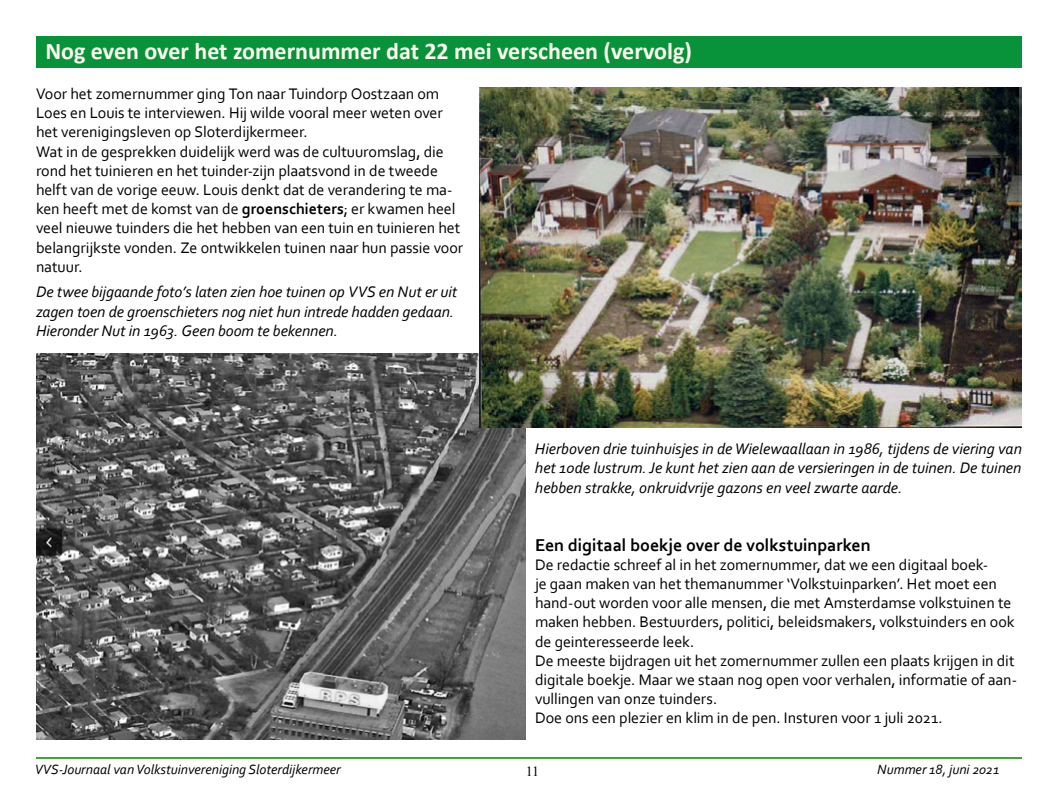
<style>
.page{position:relative;width:1058px;height:794px;background:#fff}
.page>*{position:absolute;margin:0;border:0;box-sizing:border-box;transform-origin:0 0}
.t1{font:700 24px "Calibri";color:#fffdf0}
.t2{font:700 18px "Corbel";letter-spacing:-.005em;color:#000}
.t3{font:16px/19.2px "Corbel";letter-spacing:-.005em;color:#000}
.t4{font:italic 16px/19.2px "Corbel";letter-spacing:-.005em;color:#000}
.t5{font:italic 14px "Corbel";color:#000}
.t6{font:14px "Times New Roman";color:#000}
.s1{font-weight:700}
</style>
<div class="page">
<div style="left:36px;top:36px;width:985px;height:31px;background:#089239"></div>
<hr style="left:36px;top:757px;width:985px;height:2px;background:#3fa535">
<img style="left:36px;top:354px;width:489px;height:385px">
<img style="left:480px;top:87px;width:541px;height:341px">
<h1 class="t1" style="left:45px;top:36px;width:648px">Nog even over het zomernummer dat 22 mei verscheen (vervolg)</h1>
<p class="t3" style="left:36px;top:84px;width:428px">Voor het zomernummer ging Ton naar Tuindorp Oostzaan om Loes en Louis te interviewen. Hij wilde vooral meer weten over het verenigingsleven op Sloterdijkermeer.<br>Wat in de gesprekken duidelijk werd was de cultuuromslag, die rond het tuinieren en het tuinder-zijn plaatsvond in de tweede helft van de vorige eeuw. Louis denkt dat de verandering te ma&shy;ken heeft met de komst van de <span class="s1">groenschieters</span>; er kwamen heel veel nieuwe tuinders die het hebben van een tuin en tuinieren het belangrijkste vonden. Ze ontwikkelen tuinen naar hun passie voor natuur.</p>
<p class="t4" style="left:36px;top:282px;width:422px">De twee bijgaande foto’s laten zien hoe tuinen op VVS en Nut er uit zagen toen de groenschieters nog niet hun intrede hadden gedaan.<br>Hieronder Nut in 1963. Geen boom te bekennen.</p>
<p class="t4" style="left:535px;top:439px;width:488px;text-align:justify">Hierboven drie tuinhuisjes in de Wielewaallaan in 1986, tijdens de viering van het 10de lustrum. Je kunt het zien aan de versieringen in de tuinen. De tuinen hebben strakke, onkruidvrije gazons en veel zwarte aarde.</p>
<p class="t2" style="left:535px;top:533px;width:337px">Een digitaal boekje over de volkstuinparken</p>
<p class="t3" style="left:535px;top:554px;width:483px">De redactie schreef al in het zomernummer, dat we een digitaal boek-<br>je gaan maken van het themanummer ‘Volkstuinparken’. Het moet een hand-out worden voor alle mensen, die met Amsterdamse volkstuinen te maken hebben. Bestuurders, politici, beleidsmakers, volkstuinders en ook de geinteresseerde leek.<br>De meeste bijdragen uit het zomernummer zullen een plaats krijgen in dit digitale boekje. Maar we staan nog open voor verhalen, informatie of aan&shy;vullingen van onze tuinders.<br>Doe ons een plezier en klim in de pen. Insturen voor 1 juli 2021.</p>
<p class="t5" style="left:35px;top:760px;width:307px">VVS-Journaal van Volkstuinvereniging Sloterdijkermeer</p>
<p class="t6" style="left:525px;top:762px;width:15px">11</p>
<p class="t5" style="left:877px;top:760px;width:124px">Nummer 18, juni 2021</p>
</div>
